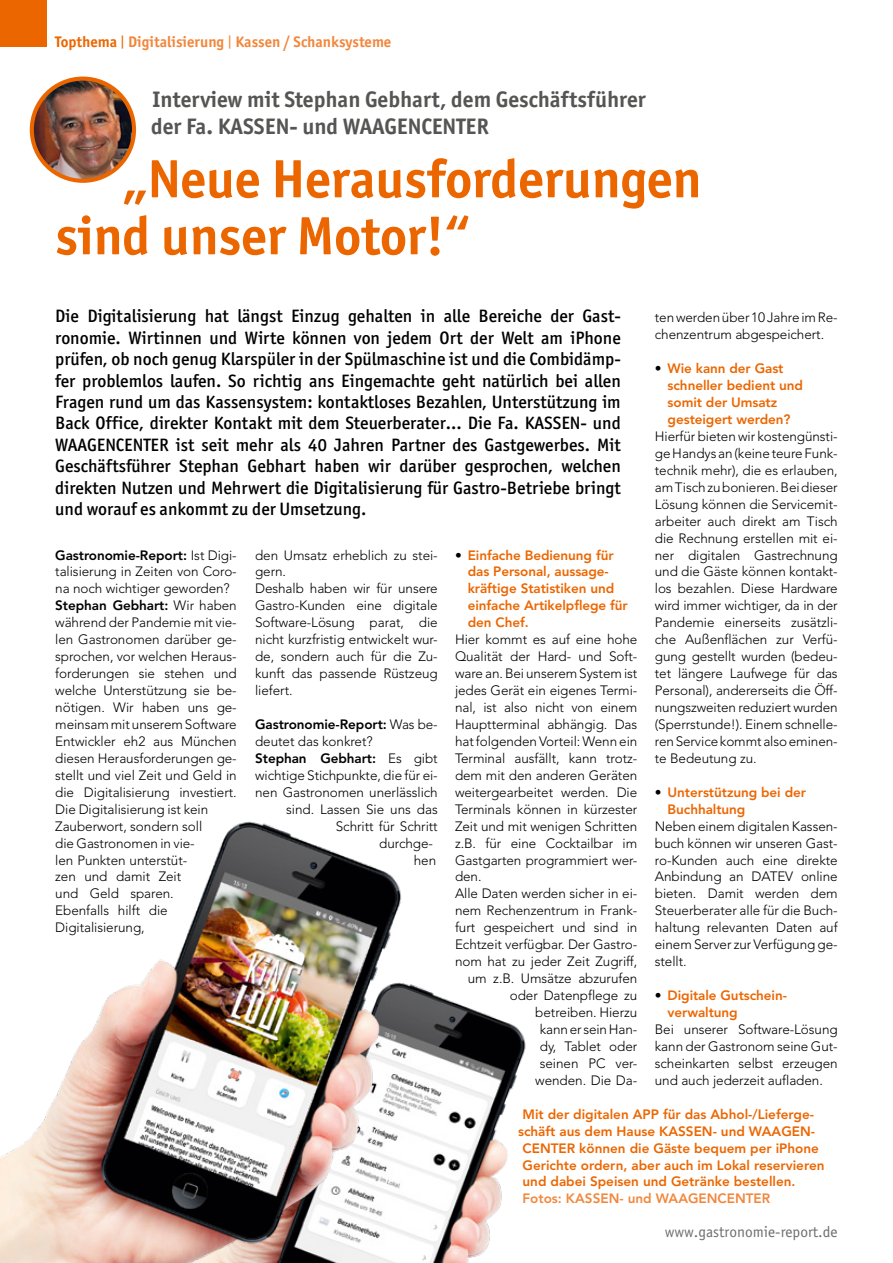
<style>
.page{position:relative;width:893px;height:1263px;background:#fff}
.page>*{position:absolute;margin:0;border:0;box-sizing:border-box;transform-origin:0 0}
.Headline_Artikel{font:700 54px "Officina Sans ITC Std";letter-spacing:-.005em;color:#ec6600}
.Dachzeile_Artikel{font:700 22.5px "Officina Sans ITC Std";color:#555554}
.Vorspann{font:500 18px/21.5px "Officina Sans ITC Std";color:#000;text-align:justify}
.t1{font:700 15.3px "Officina Sans ITC Std";color:#f2873c}
.t2{font:15.3px "Officina Sans C";color:#6d6d6d}
.Fliesstext{font:300 13.5px/17px "Avenir LT Std";letter-spacing:-.005em;color:#000;text-align:justify}
.Fliesstext-2{font:800 13.5px/17px "Avenir LT Std";letter-spacing:-.005em;color:#ec6600}
.Bildtext{font:800 13.5px "Avenir LT Std";color:#ec6600}
.Bildtext-2{font:800 13.5px "Avenir LT Std";color:#f2873c}
.Fliesstext-3{font:800 13.5px "Avenir LT Std";letter-spacing:-.005em;color:#000}
.s1{color:#ec6600}
.s2{font-weight:400;color:#ec6600}
.s3{font-weight:400}
.s4{font-weight:800}
.s5{font-weight:300}
.s6{font-weight:300;color:#000}
</style>
<div class="page">
<div style="left:0;top:0;width:47px;height:47px;background:#ec6600"></div>
<img style="left:32px;top:79px;width:102px;height:102px;border-radius:51px">
<div style="left:30px;top:77px;width:106px;height:106px;border:4px solid #ec6600;border-radius:50%"></div>
<img style="left:408px;top:984px;width:118px;height:279px">
<img style="left:0;top:821px;width:408px;height:442px">
<p class="t1" style="left:55px;top:32px;width:338px"><span class="s1">Topthema</span> <span class="s2">|</span> Digitalisierung <span class="s3">|</span> Kassen / Schanksysteme</p>
<p class="Dachzeile_Artikel" style="left:153px;top:86px;width:495px">Interview mit Stephan Gebhart, dem Geschäftsführer</p>
<p class="Dachzeile_Artikel" style="left:151px;top:113px;width:339px">der Fa. KASSEN- und WAAGENCENTER</p>
<p class="Headline_Artikel" style="left:121px;top:145px;width:582px">„Neue Herausforderungen</p>
<p class="Headline_Artikel" style="left:55px;top:202px;width:418px">sind unser Motor!“</p>
<p class="Vorspann" style="left:55px;top:305px;width:567px">Die Digitalisierung hat längst Einzug gehalten in alle Bereiche der Gast&shy;ronomie. Wirtinnen und Wirte können von jedem Ort der Welt am iPhone prüfen, ob noch genug Klarspüler in der Spülmaschine ist und die Combidämp&shy;fer problemlos laufen. So richtig ans Eingemachte geht natürlich bei allen Fragen rund um das Kassensystem: kontaktloses Bezahlen, Unterstützung im Back Office, direkter Kontakt mit dem Steuerberater… Die Fa. KASSEN- und WAAGENCENTER ist seit mehr als 40 Jahren Partner des Gastgewerbes. Mit Geschäftsführer Stephan Gebhart haben wir darüber gesprochen, welchen direkten Nutzen und Mehrwert die Digitalisierung für Gastro-Betriebe bringt und worauf es ankommt zu der Umsetzung.</p>
<p class="Fliesstext" style="left:55px;top:546px;width:183px"><span class="s4">Gastronomie-Report:</span> Ist Digi&shy;talisierung in Zeiten von Coro&shy;na noch wichtiger geworden?</p>
<p class="Fliesstext" style="left:55px;top:597px;width:183px;text-align:left"><span class="s4">Stephan Gebhart:</span> Wir haben während der Pandemie mit vie&shy;len Gastronomen darüber ge&shy;sprochen, vor welchen Heraus&shy;forderungen sie stehen und welche Unterstützung sie be&shy;nötigen. Wir haben uns ge&shy;meinsam mit unserem Software<br>Entwickler eh2 aus München diesen Herausforderungen ge&shy;stellt und viel Zeit und Geld in die Digitalisierung investiert.<br>Die Digitalisierung ist kein<br>Zauberwort, sondern soll<br>die Gastronomen in vie-<br>len Punkten unterstüt-<br>zen und damit Zeit<br>und Geld sparen.<br>Ebenfalls hilft die<br>Digitalisierung,</p>
<p class="Fliesstext" style="left:255px;top:546px;width:184px">den Umsatz erheblich zu stei&shy;gern.</p>
<p class="Fliesstext" style="left:255px;top:580px;width:184px">Deshalb haben wir für unsere Gastro-Kunden eine digitale Software-Lösung parat, die nicht kurzfristig entwickelt wur&shy;de, sondern auch für die Zu&shy;kunft das passende Rüstzeug liefert.</p>
<p class="Fliesstext" style="left:255px;top:716px;width:184px"><span class="s4">Gastronomie-Report:</span> Was be&shy;deutet das konkret?</p>
<p class="Fliesstext-3" style="left:255px;top:750px;width:184px">Stephan Gebhart: <span class="s5">Es gibt</span></p>
<p class="Fliesstext" style="left:255px;top:767px;width:184px">wichtige Stichpunkte, die für ei-</p>
<p class="Fliesstext" style="left:255px;top:784px;width:184px">nen Gastronomen unerlässlich</p>
<p class="Fliesstext" style="left:286px;top:801px;width:153px">sind. Lassen Sie uns das</p>
<p class="Fliesstext" style="left:336px;top:817px;width:103px">Schritt für Schritt</p>
<p class="Fliesstext" style="left:379px;top:834px;width:55px">durchge-</p>
<p class="Fliesstext" style="left:414px;top:851px;width:24px">hen</p>
<p class="Fliesstext-2" style="left:455px;top:546px;width:160px;text-align:center"><span class="s6">•</span> Einfache Bedienung für das Personal, aussage-</p>
<p class="Fliesstext-2" style="left:468px;top:580px;width:162px">kräftige Statistiken und einfache Artikelpflege für den Chef.</p>
<p class="Fliesstext" style="left:455px;top:631px;width:184px">Hier kommt es auf eine hohe Qualität der Hard- und Soft&shy;ware an. Bei unserem System ist jedes Gerät ein eigenes Termi&shy;nal, ist also nicht von einem Hauptterminal abhängig. Das hat folgenden Vorteil: Wenn ein Terminal ausfällt, kann trotz&shy;dem mit den anderen Geräten weitergearbeitet werden. Die Terminals können in kürzester Zeit und mit wenigen Schritten z.B. für eine Cocktailbar im Gastgarten programmiert wer&shy;den.</p>
<p class="Fliesstext" style="left:455px;top:885px;width:184px;text-align:right">Alle Daten werden sicher in ei&shy;nem Rechenzentrum in Frank&shy;furt gespeichert und sind in<br>Echtzeit verfügbar. Der Gastro&shy;nom hat zu jeder Zeit Zugriff, um z.B. Umsätze abzurufen oder Datenpflege zu betreiben. Hierzu<br>kann er sein Han-<br>dy, Tablet oder<br>seinen PC ver-<br>wenden. Die Da-</p>
<p class="Fliesstext" style="left:655px;top:309px;width:184px">ten werden über 10 Jahre im Re&shy;chenzentrum abgespeichert.</p>
<p class="Fliesstext-2" style="left:655px;top:360px;width:130px"><span class="s6">•</span> Wie kann der Gast</p>
<p class="Fliesstext-2" style="left:668px;top:377px;width:137px">schneller bedient und</p>
<p class="Fliesstext-2" style="left:668px;top:394px;width:111px">somit der Umsatz</p>
<p class="Fliesstext-2" style="left:668px;top:411px;width:124px">gesteigert werden?</p>
<p class="Fliesstext" style="left:655px;top:428px;width:184px">Hierfür bieten wir kostengünsti&shy;ge Handys an (keine teure Funk&shy;technik mehr), die es erlauben, am Tisch zu bonieren. Bei dieser Lösung können die Servicemit&shy;arbeiter auch direkt am Tisch die Rechnung erstellen mit ei&shy;ner digitalen Gastrechnung und die Gäste können kontakt&shy;los bezahlen. Diese Hardware wird immer wichtiger, da in der Pandemie einerseits zusätzli&shy;che Außenflächen zur Verfü&shy;gung gestellt wurden (bedeu&shy;tet längere Laufwege für das Personal), andererseits die Öff&shy;nungszweiten reduziert wurden (Sperrstunde!). Einem schnelle&shy;ren Service kommt also eminen&shy;te Bedeutung zu.</p>
<p class="Fliesstext-2" style="left:668px;top:784px;width:140px;text-indent:-13px"><span class="s6">•</span> Unterstützung bei der<br>Buchhaltung</p>
<p class="Fliesstext" style="left:655px;top:817px;width:184px">Neben einem digitalen Kassen&shy;buch können wir unseren Gast&shy;ro-Kunden auch eine direkte Anbindung an DATEV online bieten. Damit werden dem Steuerberater alle für die Buch&shy;haltung relevanten Daten auf einem Server zur Verfügung ge&shy;stellt.</p>
<p class="Fliesstext-2" style="left:655px;top:987px;width:134px"><span class="s6">•</span> Digitale Gutschein-</p>
<p class="Fliesstext-2" style="left:668px;top:1004px;width:72px">verwaltung</p>
<p class="Fliesstext" style="left:655px;top:1021px;width:184px">Bei unserer Software-Lösung kann der Gastronom seine Gut&shy;scheinkarten selbst erzeugen und auch jederzeit aufladen.</p>
<p class="Bildtext" style="left:522px;top:1106px;width:293px">Mit der digitalen APP für das Abhol-/Lieferge-</p>
<p class="Bildtext" style="left:518px;top:1123px;width:299px">schäft aus dem Hause KASSEN- und WAAGEN-</p>
<p class="Bildtext" style="left:522px;top:1140px;width:298px">CENTER können die Gäste bequem per iPhone</p>
<p class="Bildtext" style="left:522px;top:1157px;width:304px">Gerichte ordern, aber auch im Lokal reservieren</p>
<p class="Bildtext" style="left:522px;top:1174px;width:275px">und dabei Speisen und Getränke bestellen.</p>
<p class="Bildtext-2" style="left:522px;top:1191px;width:249px">Fotos: KASSEN- und WAAGENCENTER</p>
<p class="t2" style="left:665px;top:1223px;width:174px">www.gastronomie-report.de</p>
</div>
